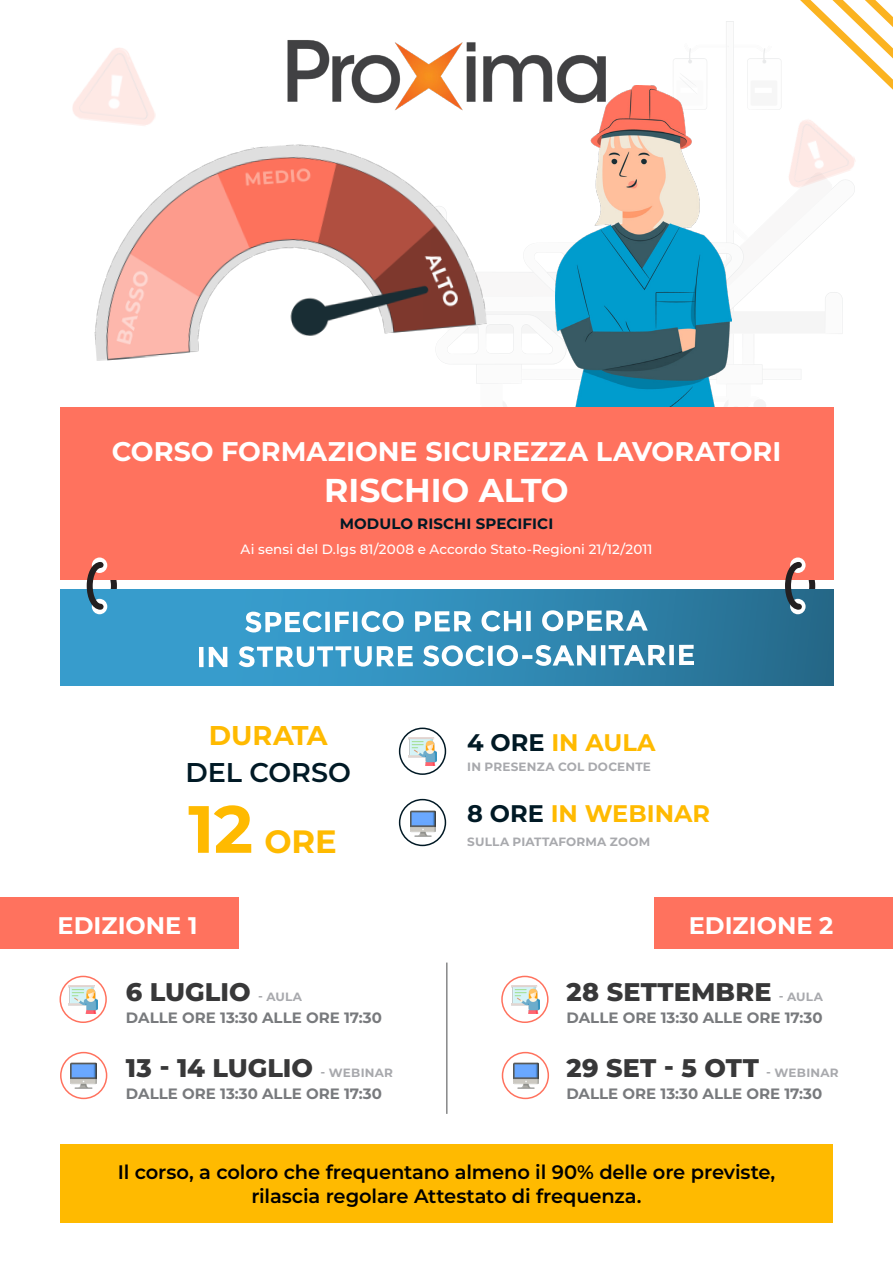
<style>
.page{position:relative;width:893px;height:1263px;background:#fff}
.page>*{position:absolute;margin:0;border:0;box-sizing:border-box;transform-origin:0 0}
.t1{font:700 33px "Montserrat";color:#fff}
.t2{font:700 32.25px "Montserrat";color:#ffba00}
.t3{font:600 27.15px "Montserrat";letter-spacing:-.005em;color:#001925}
.t4{font:700 27.15px "Montserrat";letter-spacing:-.005em;color:#ffba00}
.t5{font:700 27px "Montserrat";color:#fff}
.t6{font:800 25.5px "Montserrat";letter-spacing:.005em;color:#383839}
.t7{font:700 24px "Montserrat";color:#ffba00}
.t8{font:700 24px "Montserrat";color:#fff}
.t9{font:600 19.5px/24.5px "Montserrat";letter-spacing:-.01em;color:#000;text-align:center}
.t10{font:700 15px "Montserrat";color:#787a7d}
.t11{font:700 15px "Montserrat";letter-spacing:.01em;color:#001925}
.t12{font:500 13.5px "Montserrat";letter-spacing:.005em;color:#fff}
.t13{font:700 12px "Montserrat";letter-spacing:.015em;color:#a8a9ad}
.s1{font-size:66.75px}
.s2{color:#001925}
.s3{font-weight:700;font-size:12px;color:#a8a9ad}
</style>
<div class="page">
<img style="left:423px;top:21px;width:432px;height:402px">
<img style="left:287px;top:38px;width:321px;height:75px">
<img style="left:555px;top:85px;width:177px;height:323px">
<div style="left:60px;top:1144px;width:773px;height:78px;background:#ffba00"></div>
<div style="left:60px;top:408px;width:773px;height:172px;background:#ff725e"></div>
<svg style="left:800px;top:0;width:93px;height:90px"></svg>
<hr style="left:446px;top:962px;width:1px;height:152px;background:#4b4c4d">
<div style="left:0;top:897px;width:238px;height:51px;background:#ff725e"></div>
<div style="left:655px;top:897px;width:238px;height:51px;background:#ff725e"></div>
<div style="left:60px;top:589px;width:773px;height:96px;background:linear-gradient(to right,#3ba7da,#287092)"></div>
<svg style="left:199px;top:645px;width:495px;height:22px"></svg>
<svg style="left:245px;top:610px;width:403px;height:22px"></svg>
<svg style="left:790px;top:557px;width:16px;height:16px"></svg>
<svg style="left:782px;top:559px;width:36px;height:54px"></svg>
<svg style="left:92px;top:557px;width:15px;height:16px"></svg>
<svg style="left:84px;top:559px;width:36px;height:54px"></svg>
<div style="left:60px;top:976px;width:47px;height:47px;border:2px solid #ff725e;border-radius:50%"></div>
<div style="left:501px;top:976px;width:48px;height:47px;border:2px solid #ff725e;border-radius:50%"></div>
<div style="left:399px;top:727px;width:47px;height:48px;border:2px solid #001925;border-radius:50%"></div>
<div style="left:60px;top:1052px;width:47px;height:47px;border:2px solid #ff725e;border-radius:50%"></div>
<div style="left:502px;top:1052px;width:47px;height:47px;border:2px solid #ff725e;border-radius:50%"></div>
<div style="left:399px;top:799px;width:47px;height:47px;border:2px solid #001925;border-radius:50%"></div>
<img style="left:94px;top:131px;width:393px;height:230px">
<img style="left:72px;top:48px;width:84px;height:78px">
<img style="left:772px;top:109px;width:83px;height:81px">
<img style="left:71px;top:1063px;width:26px;height:25px">
<img style="left:513px;top:1063px;width:26px;height:25px">
<img style="left:410px;top:810px;width:26px;height:26px">
<img style="left:69px;top:985px;width:28px;height:29px">
<img style="left:511px;top:985px;width:29px;height:29px">
<img style="left:408px;top:737px;width:29px;height:29px">
<p class="t5" style="left:112px;top:432px;width:671px">CORSO FORMAZIONE SICUREZZA LAVORATORI</p>
<p class="t1" style="left:324px;top:467px;width:246px">RISCHIO ALTO</p>
<p class="t11" style="left:340px;top:513px;width:215px">MODULO RISCHI SPECIFICI</p>
<p class="t12" style="left:241px;top:540px;width:413px">Ai sensi del D.lgs 81/2008 e Accordo Stato-Regioni 21/12/2011</p>
<p class="t4" style="left:209px;top:716px;width:120px">DURATA</p>
<p class="t3" style="left:186px;top:753px;width:167px">DEL CORSO</p>
<p class="t2" style="left:188px;top:818px;width:150px"><span class="s1">12</span> ORE</p>
<p class="t7" style="left:467px;top:725px;width:190px"><span class="s2">4 ORE</span> IN AULA</p>
<p class="t13" style="left:467px;top:758px;width:185px">IN PRESENZA COL DOCENTE</p>
<p class="t7" style="left:467px;top:796px;width:244px"><span class="s2">8 ORE</span> IN WEBINAR</p>
<p class="t13" style="left:467px;top:833px;width:184px">SULLA PIATTAFORMA ZOOM</p>
<p class="t8" style="left:58px;top:908px;width:142px">EDIZIONE 1</p>
<p class="t8" style="left:689px;top:908px;width:146px">EDIZIONE 2</p>
<p class="t6" style="left:126px;top:973px;width:178px">6 LUGLIO <span class="s3">- AULA</span></p>
<p class="t10" style="left:126px;top:1007px;width:257px">DALLE ORE 13:30 ALLE ORE 17:30</p>
<p class="t6" style="left:126px;top:1049px;width:268px">13 - 14 LUGLIO <span class="s3">- WEBINAR</span></p>
<p class="t10" style="left:126px;top:1083px;width:257px">DALLE ORE 13:30 ALLE ORE 17:30</p>
<p class="t6" style="left:567px;top:973px;width:258px">28 SETTEMBRE <span class="s3">- AULA</span></p>
<p class="t10" style="left:567px;top:1006px;width:257px">DALLE ORE 13:30 ALLE ORE 17:30</p>
<p class="t6" style="left:566px;top:1049px;width:274px">29 SET - 5 OTT <span class="s3">- WEBINAR</span></p>
<p class="t10" style="left:566px;top:1083px;width:257px">DALLE ORE 13:30 ALLE ORE 17:30</p>
<p class="t9" style="left:118px;top:1159px;width:659px">Il corso, a coloro che frequentano almeno il 90% delle ore previste, rilascia regolare Attestato di frequenza.</p>
</div>
